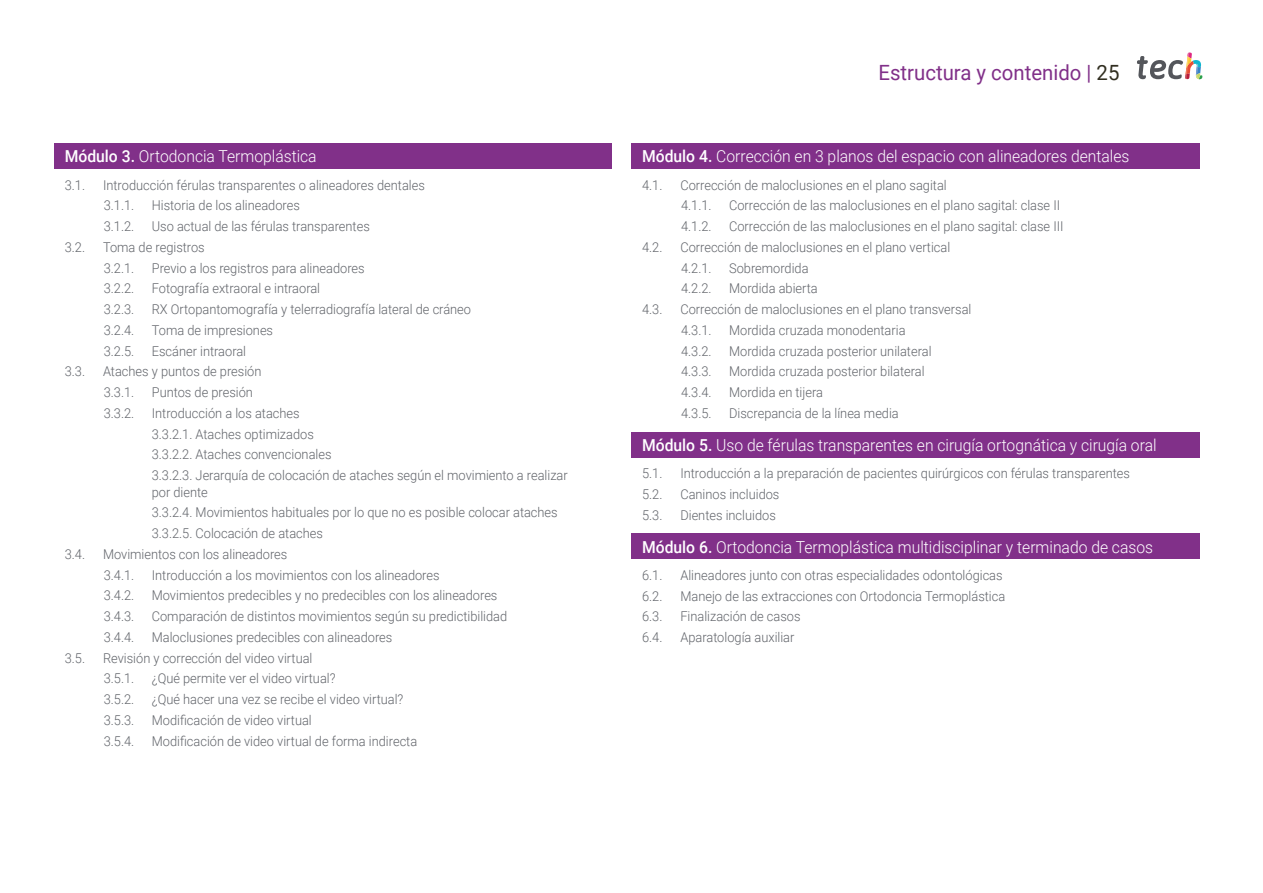
<style>
.page{position:relative;width:1263px;height:893px;background:#fff}
.page>*{position:absolute;margin:0;border:0;box-sizing:border-box;transform-origin:0 0}
.t1{font:21px "Roboto";color:#813089}
.t2{font:300 16.5px "Roboto";color:#fff;scale:.95 1}
.t3{font:300 13.5px/20.7px "Roboto";color:#61646a;scale:.95 1}
.s1{font-weight:500}
.s2{color:#312e20}
</style>
<div class="page">
<svg style="left:1137px;top:53px;width:65px;height:27px"></svg>
<div style="left:54px;top:144px;width:557px;height:25px;background:#813089"></div>
<div style="left:631px;top:144px;width:568px;height:25px;background:#813089"></div>
<div style="left:631px;top:432px;width:568px;height:25px;background:#813089"></div>
<div style="left:631px;top:534px;width:568px;height:25px;background:#813089"></div>
<p class="t2" style="left:65px;top:145px;width:267px"><span class="s1">Módulo 3.</span> Ortodoncia Termoplástica</p>
<p class="t3" style="left:65px;top:174px;width:23px">3.1.</p>
<p class="t3" style="left:103px;top:174px;width:340px">Introducción férulas transparentes o alineadores dentales<br>3.1.1.</p>
<p class="t3" style="left:152px;top:195px;width:157px">Historia de los alineadores</p>
<p class="t3" style="left:104px;top:215px;width:34px">3.1.2.</p>
<p class="t3" style="left:152px;top:215px;width:231px">Uso actual de las férulas transparentes</p>
<p class="t3" style="left:65px;top:236px;width:23px">3.2.</p>
<p class="t3" style="left:103px;top:236px;width:109px">Toma de registros<br>3.2.1.</p>
<p class="t3" style="left:152px;top:257px;width:226px">Previo a los registros para alineadores</p>
<p class="t3" style="left:104px;top:278px;width:34px">3.2.2.</p>
<p class="t3" style="left:152px;top:278px;width:179px">Fotografía extraoral e intraoral</p>
<p class="t3" style="left:104px;top:298px;width:34px">3.2.3.</p>
<p class="t3" style="left:152px;top:298px;width:338px">RX Ortopantomografía y telerradiografía lateral de cráneo</p>
<p class="t3" style="left:104px;top:319px;width:34px">3.2.4.</p>
<p class="t3" style="left:152px;top:319px;width:129px">Toma de impresiones</p>
<p class="t3" style="left:104px;top:340px;width:34px">3.2.5.</p>
<p class="t3" style="left:152px;top:340px;width:101px">Escáner intraoral</p>
<p class="t3" style="left:65px;top:361px;width:23px">3.3.</p>
<p class="t3" style="left:103px;top:361px;width:168px">Ataches y puntos de presión<br>3.3.1.</p>
<p class="t3" style="left:152px;top:381px;width:108px">Puntos de presión</p>
<p class="t3" style="left:104px;top:402px;width:34px">3.3.2.</p>
<p class="t3" style="left:152px;top:402px;width:439px">Introducción a los ataches<br>3.3.2.1. Ataches optimizados<br>3.3.2.2. Ataches convencionales<br>3.3.2.3. Jerarquía de colocación de ataches según el movimiento a realizar</p>
<p class="t3" style="left:152px;top:481px;width:429px">por diente<br>3.3.2.4. Movimientos habituales por lo que no es posible colocar ataches<br>3.3.2.5. Colocación de ataches</p>
<p class="t3" style="left:65px;top:543px;width:23px">3.4.</p>
<p class="t3" style="left:103px;top:543px;width:196px">Movimientos con los alineadores<br>3.4.1.</p>
<p class="t3" style="left:152px;top:564px;width:304px">Introducción a los movimientos con los alineadores</p>
<p class="t3" style="left:104px;top:585px;width:34px">3.4.2.</p>
<p class="t3" style="left:152px;top:585px;width:365px">Movimientos predecibles y no predecibles con los alineadores</p>
<p class="t3" style="left:104px;top:605px;width:34px">3.4.3.</p>
<p class="t3" style="left:152px;top:605px;width:376px">Comparación de distintos movimientos según su predictibilidad</p>
<p class="t3" style="left:104px;top:626px;width:34px">3.4.4.</p>
<p class="t3" style="left:152px;top:626px;width:255px">Maloclusiones predecibles con alineadores</p>
<p class="t3" style="left:65px;top:647px;width:23px">3.5.</p>
<p class="t3" style="left:103px;top:647px;width:222px">Revisión y corrección del video virtual<br>3.5.1.</p>
<p class="t3" style="left:152px;top:668px;width:195px">¿Qué permite ver el video virtual?</p>
<p class="t3" style="left:104px;top:688px;width:34px">3.5.2.</p>
<p class="t3" style="left:152px;top:688px;width:266px">¿Qué hacer una vez se recibe el video virtual?</p>
<p class="t3" style="left:104px;top:709px;width:34px">3.5.3.</p>
<p class="t3" style="left:152px;top:709px;width:170px">Modificación de video virtual</p>
<p class="t3" style="left:104px;top:730px;width:34px">3.5.4.</p>
<p class="t3" style="left:152px;top:730px;width:281px">Modificación de video virtual de forma indirecta</p>
<h1 class="t1" style="left:878px;top:57px;width:242px">Estructura y contenido | <span class="s2">25</span></h1>
<p class="t2" style="left:642px;top:145px;width:514px"><span class="s1">Módulo 4.</span> Corrección en 3 planos del espacio con alineadores dentales</p>
<p class="t3" style="left:642px;top:174px;width:23px">4.1.</p>
<p class="t3" style="left:680px;top:174px;width:282px">Corrección de maloclusiones en el plano sagital<br>4.1.1.</p>
<p class="t3" style="left:729px;top:195px;width:350px">Corrección de las maloclusiones en el plano sagital: clase II</p>
<p class="t3" style="left:681px;top:215px;width:34px">4.1.2.</p>
<p class="t3" style="left:729px;top:215px;width:353px">Corrección de las maloclusiones en el plano sagital: clase III</p>
<p class="t3" style="left:642px;top:236px;width:23px">4.2.</p>
<p class="t3" style="left:680px;top:236px;width:286px">Corrección de maloclusiones en el plano vertical<br>4.2.1.</p>
<p class="t3" style="left:729px;top:257px;width:85px">Sobremordida</p>
<p class="t3" style="left:681px;top:278px;width:34px">4.2.2.</p>
<p class="t3" style="left:729px;top:278px;width:95px">Mordida abierta</p>
<p class="t3" style="left:642px;top:298px;width:23px">4.3.</p>
<p class="t3" style="left:680px;top:298px;width:308px">Corrección de maloclusiones en el plano transversal<br>4.3.1.</p>
<p class="t3" style="left:729px;top:319px;width:187px">Mordida cruzada monodentaria</p>
<p class="t3" style="left:681px;top:340px;width:34px">4.3.2.</p>
<p class="t3" style="left:729px;top:340px;width:215px">Mordida cruzada posterior unilateral</p>
<p class="t3" style="left:681px;top:361px;width:34px">4.3.3.</p>
<p class="t3" style="left:729px;top:361px;width:207px">Mordida cruzada posterior bilateral</p>
<p class="t3" style="left:681px;top:381px;width:34px">4.3.4.</p>
<p class="t3" style="left:729px;top:381px;width:100px">Mordida en tijera</p>
<p class="t3" style="left:681px;top:402px;width:34px">4.3.5.</p>
<p class="t3" style="left:729px;top:402px;width:180px">Discrepancia de la línea media</p>
<p class="t2" style="left:642px;top:433px;width:543px"><span class="s1">Módulo 5.</span> Uso de férulas transparentes en cirugía ortognática y cirugía oral</p>
<p class="t3" style="left:642px;top:462px;width:23px">5.1.</p>
<p class="t3" style="left:680px;top:462px;width:475px">Introducción a la preparación de pacientes quirúrgicos con férulas transparentes</p>
<p class="t3" style="left:642px;top:483px;width:23px">5.2.</p>
<p class="t3" style="left:680px;top:483px;width:106px">Caninos incluidos</p>
<p class="t3" style="left:642px;top:504px;width:23px">5.3.</p>
<p class="t3" style="left:680px;top:504px;width:102px">Dientes incluidos</p>
<p class="t2" style="left:642px;top:535px;width:539px"><span class="s1">Módulo 6.</span> Ortodoncia Termoplástica multidisciplinar y terminado de casos</p>
<p class="t3" style="left:642px;top:564px;width:23px">6.1.</p>
<p class="t3" style="left:680px;top:564px;width:341px">Alineadores junto con otras especialidades odontológicas</p>
<p class="t3" style="left:642px;top:585px;width:23px">6.2.</p>
<p class="t3" style="left:680px;top:585px;width:343px">Manejo de las extracciones con Ortodoncia Termoplástica</p>
<p class="t3" style="left:642px;top:606px;width:23px">6.3.</p>
<p class="t3" style="left:680px;top:606px;width:128px">Finalización de casos</p>
<p class="t3" style="left:642px;top:626px;width:23px">6.4.</p>
<p class="t3" style="left:680px;top:626px;width:122px">Aparatología auxiliar</p>
</div>
